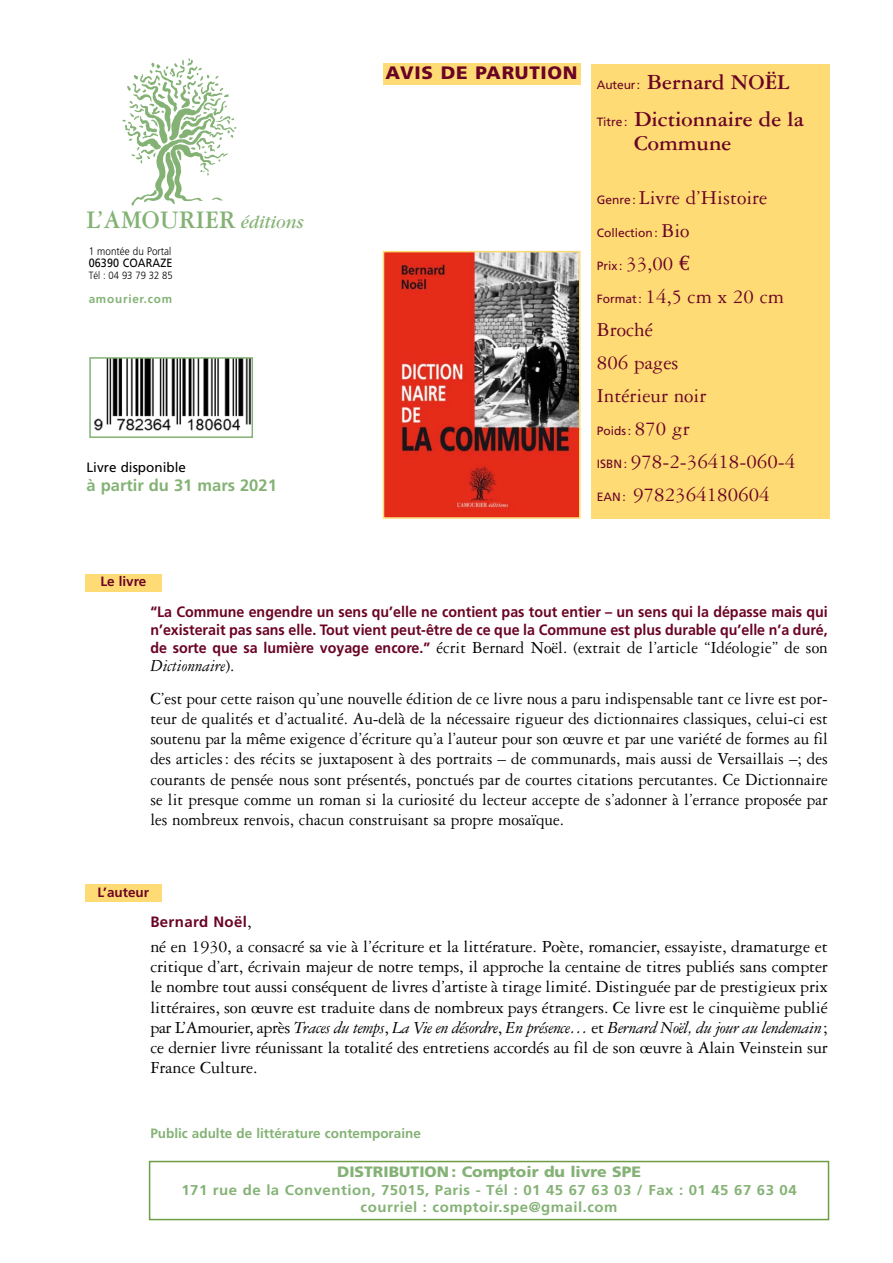
<style>
.page{position:relative;width:893px;height:1263px;background:#fff}
.page>*{position:absolute;margin:0;border:0;box-sizing:border-box;transform-origin:0 0}
.t1{font:700 27px "Garamond Three";color:#84b275;scale:.92 1}
.t2{font:700 22.5px/37.5px "Garamond Three";color:#6b0424}
.t3{font:21px/33px "Garamond Three";color:#6b0424}
.t4{font:18px/20.2px "Garamond Three";color:#000;scale:.95 1}
.t5{font:18px/20.2px "Garamond Three";color:#000;text-align:justify}
.t6{font:900 18px "Frutiger";letter-spacing:.035em;color:#6b0424;scale:1.05 1}
.t7{font:700 16.5px "Frutiger";color:#84b275}
.t8{font:700 15px/18px "Frutiger";color:#6b0424;scale:.95 1}
.t9{font:900 15px "Frutiger";color:#84b275;scale:1.05 1}
.t10{font:700 15px "Frutiger";letter-spacing:.02em;color:#6b0424}
.t11{font:700 14.25px/17.1px "Frutiger";letter-spacing:.035em;color:#84b275;text-align:center;scale:1.05 1}
.t12{font:700 13.5px "Frutiger";color:#84b275}
.t13{font:700 13.5px "Frutiger";color:#6b0424}
.t14{font:13.5px "Frutiger";color:#000}
.t15{font:12px "Frutiger";color:#6b0424}
.t16{font:12px "Frutiger";letter-spacing:.01em;color:#000;scale:.9 1}
.t17{font:700 11.7px "Frutiger";letter-spacing:.065em;color:#84b275}
.t18{font:300 10.95px "Frutiger";letter-spacing:.005em;color:#000;scale:.9 1}
.t19{font:300 10.5px "Frutiger";color:#000;scale:.9 1}
.s1{font-family:"Garamond";font-weight:400;font-style:italic;font-size:19.5px}
.s2{font-family:"Frutiger";font-weight:400;font-size:12px}
.s3{font-family:"Frutiger";font-size:12px}
.s4{font-family:"Garamond Three";font-size:21px}
.s5{font-family:"Euro Serif";font-size:21px}
.s6{font-family:"Frutiger";font-weight:700;font-size:15px;color:#6b0424}
.s7{font-style:italic}
.s8{font-family:"Garamond Three";font-weight:400;font-size:18px;color:#000}
</style>
<div class="page">
<div style="left:591px;top:64px;width:238px;height:455px;background:#ffdb76"></div>
<img style="left:122px;top:58px;width:115px;height:148px">
<div style="left:383px;top:64px;width:197px;height:21px;background:#ffdb76"></div>
<img style="left:386px;top:254px;width:191px;height:262px">
<div style="left:383px;top:251px;width:197px;height:268px;border:2px solid #ffdb76"></div>
<div style="left:85px;top:574px;width:77px;height:17px;background:#ffdb76"></div>
<div style="left:85px;top:884px;width:77px;height:17px;background:#ffdb76"></div>
<div style="left:149px;top:1161px;width:680px;height:59px;border:2px solid #6d9d45"></div>
<img style="left:94px;top:360px;width:156px;height:71px">
<div style="left:89px;top:357px;width:164px;height:81px;border:2px solid #84b275"></div>
<h1 class="t1" style="left:87px;top:210px;width:237px">L’AMOURIER <span class="s1">éditions</span></h1>
<p class="t18" style="left:89px;top:246px;width:93px">1 montée du Portal</p>
<p class="t16" style="left:89px;top:257px;width:95px">06390 COARAZE</p>
<p class="t19" style="left:89px;top:270px;width:95px">Tél : 04 93 79 32 85</p>
<p class="t17" style="left:89px;top:294px;width:85px">amourier.com</p>
<p class="t14" style="left:87px;top:461px;width:101px">Livre disponible</p>
<p class="t7" style="left:87px;top:479px;width:192px">à partir du 31 mars 2021</p>
<p class="t13" style="left:100px;top:576px;width:47px">Le livre</p>
<p class="t6" style="left:386px;top:65px;width:184px">AVIS DE PARUTION</p>
<p class="t2" style="left:597px;top:65px;width:208px"><span class="s2">Auteur:</span> Bernard NOËL<br><span class="s2">Titre :</span> Dictionnaire de la</p>
<p class="t2" style="left:634px;top:127px;width:99px">Commune</p>
<p class="t3" style="left:597px;top:183px;width:172px"><span class="s3">Genre :</span> Livre d’Histoire</p>
<p class="t15" style="left:597px;top:228px;width:94px">Collection : <span class="s4">Bio</span></p>
<p class="t15" style="left:597px;top:261px;width:94px">Prix : <span class="s4">33,00</span> <span class="s5">€</span></p>
<p class="t3" style="left:597px;top:282px;width:189px"><span class="s3">Format :</span> 14,5 cm x 20 cm<br>Broché<br>806 pages<br>Intérieur noir</p>
<p class="t15" style="left:597px;top:426px;width:94px">Poids : <span class="s4">870 gr</span></p>
<p class="t3" style="left:597px;top:447px;width:200px"><span class="s3">ISBN :</span> 978-2-36418-060-4<br><span class="s3">EAN :</span> 9782364180604</p>
<p class="t8" style="left:150px;top:604px;width:715px">“La Commune engendre un sens qu’elle ne contient pas tout entier – un sens qui la dépasse mais qui n’existerait pas sans elle. Tout vient peut-être de ce que la Commune est plus durable qu’elle n’a duré,</p>
<p class="t4" style="left:150px;top:640px;width:714px;line-height:18px"><span class="s6">de sorte que sa lumière voyage encore.”</span> écrit Bernard Noël. (extrait de l’article “Idéologie” de son<br><span class="s7">Dictionnaire</span>).</p>
<p class="t4" style="left:150px;top:690px;width:715px;text-align:justify">C’est pour cette raison qu’une nouvelle édition de ce livre nous a paru indispensable tant ce livre est por&shy;teur de qualités et d’actualité. Au-delà de la nécessaire rigueur des dictionnaires classiques, celui-ci est soutenu par la même exigence d’écriture qu’a l’auteur pour son œuvre et par une variété de formes au fil des articles: des récits se juxtaposent à des portraits – de communards, mais aussi de Versaillais –; des courants de pensée nous sont présentés, ponctués par de courtes citations percutantes. Ce Dictionnaire se lit presque comme un roman si la curiosité du lecteur accepte de s’adonner à l’errance proposée par les nombreux renvois, chacun construisant sa propre mosaïque.</p>
<p class="t13" style="left:98px;top:886px;width:53px">L’auteur</p>
<p class="t10" style="left:150px;top:916px;width:103px">Bernard Noël<span class="s8">,</span></p>
<p class="t5" style="left:150px;top:938px;width:679px">né en 1930, a consacré sa vie à l’écriture et la littérature. Poète, romancier, essayiste, dramaturge et critique d’art, écrivain majeur de notre temps, il approche la centaine de titres publiés sans compter le nombre tout aussi conséquent de livres d’artiste à tirage limité. Distinguée par de prestigieux prix littéraires, son œuvre est traduite dans de nombreux pays étrangers. Ce livre est le cinquième publié par L’Amourier, après <span class="s7">Traces du temps</span>, <span class="s7">La Vie en désordre</span>, <span class="s7">En présence…</span> et <span class="s7">Bernard Noël, du jour au lendemain</span>; ce dernier livre réunissant la totalité des entretiens accordés au fil de son œuvre à Alain Veinstein sur France Culture.</p>
<p class="t12" style="left:150px;top:1128px;width:272px">Public adulte de littérature contemporaine</p>
<p class="t9" style="left:337px;top:1166px;width:291px">DISTRIBUTION: Comptoir du livre SPE</p>
<p class="t11" style="left:181px;top:1183px;width:587px">171 rue de la Convention, 75015, Paris - Tél : 01 45 67 63 03 / Fax : 01 45 67 63 04 courriel : comptoir.spe@gmail.com</p>
</div>
